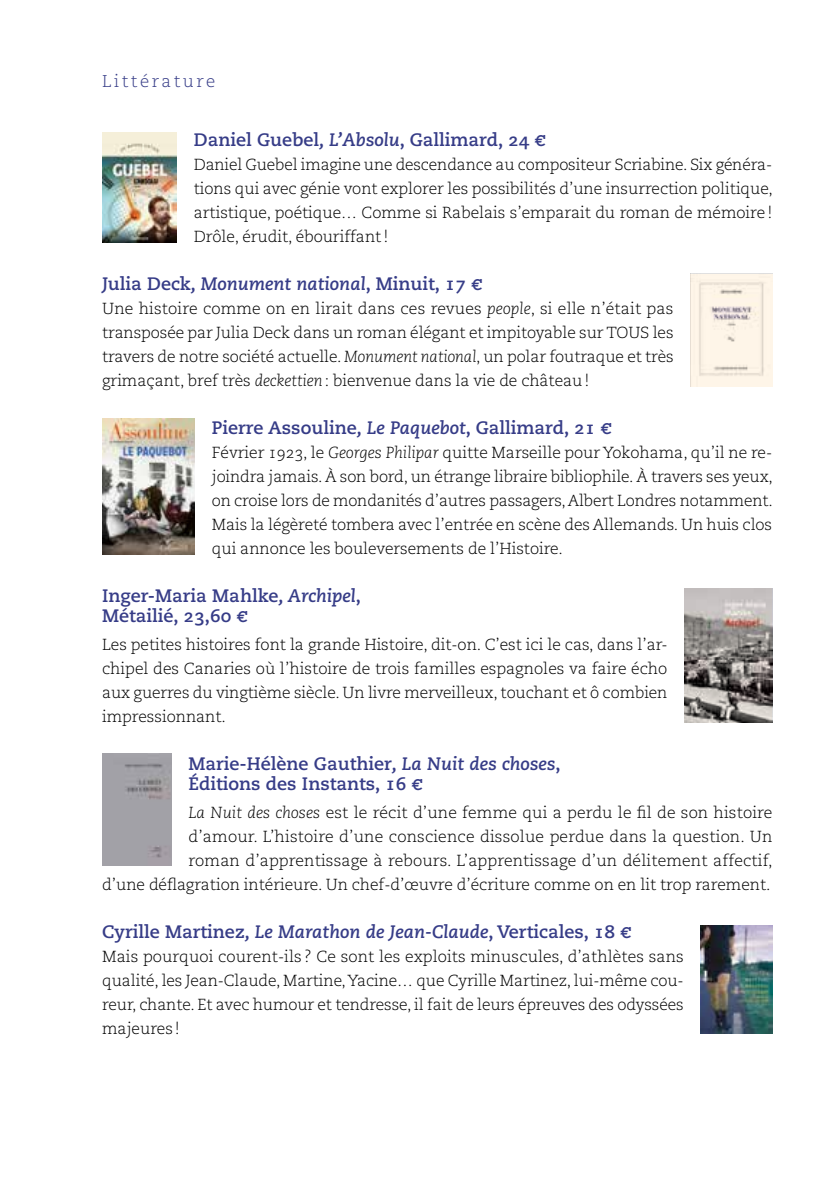
<style>
.page{position:relative;width:840px;height:1191px;background:#fff}
.page>*{position:absolute;margin:0;border:0;box-sizing:border-box;transform-origin:0 0}
.t1{font:18px/20px "Caecilia Bold Os F";color:#363c87}
.t2{font:17px "Caecilia Light Os F";letter-spacing:.15em;color:#363c87}
.t3{font:16px/24px "Caecilia Light Os F";letter-spacing:-.005em;color:#000;text-align:justify}
.s1{font-family:"Caecilia Bold Italic Os F"}
.s2{font-family:"Courier";font-weight:700}
.s3{font-family:"Caecilia Light Italic Os F"}
</style>
<div class="page">
<img style="left:102px;top:133px;width:75px;height:109px">
<img style="left:102px;top:419px;width:93px;height:135px">
<img style="left:102px;top:754px;width:69px;height:111px">
<img style="left:684px;top:588px;width:87px;height:134px">
<img style="left:690px;top:274px;width:82px;height:113px">
<img style="left:700px;top:925px;width:71px;height:108px">
<p class="t2" style="left:102px;top:71px;width:114px">Littérature</p>
<p class="t1" style="left:194px;top:130px;width:353px">Daniel Guebel<span class="s1">, L’Absolu</span>, Gallimard, 24 <span class="s2">€</span></p>
<p class="t3" style="left:194px;top:153px;width:580px">Daniel Guebel imagine une descendance au compositeur Scriabine. Six généra&shy;tions qui avec génie vont explorer les possibilités d’une insurrection politique, artistique, poétique… Comme si Rabelais s’emparait du roman de mémoire!<br>Drôle, érudit, ébouriffant!</p>
<p class="t1" style="left:102px;top:274px;width:381px">Julia Deck<span class="s1">, Monument national</span>, Minuit, 17 <span class="s2">€</span></p>
<p class="t3" style="left:102px;top:297px;width:573px">Une histoire comme on en lirait dans ces revues <span class="s3">people</span>, si elle n’était pas transposée par Julia Deck dans un roman élégant et impitoyable sur TOUS les travers de notre société actuelle. <span class="s3">Monument national</span>, un polar foutraque et très grimaçant, bref très <span class="s3">deckettien</span>: bienvenue dans la vie de château!</p>
<p class="t1" style="left:212px;top:418px;width:401px">Pierre Assouline<span class="s1">, Le Paquebot</span>, Gallimard, 21 <span class="s2">€</span></p>
<p class="t3" style="left:212px;top:441px;width:562px">Février 1923, le <span class="s3">Georges Philipar</span> quitte Marseille pour Yokohama, qu’il ne re&shy;joindra jamais. À son bord, un étrange libraire bibliophile. À travers ses yeux, on croise lors de mondanités d’autres passagers, Albert Londres notamment.<br>Mais la légèreté tombera avec l’entrée en scène des Allemands. Un huis clos qui annonce les bouleversements de l’Histoire.</p>
<p class="t1" style="left:102px;top:586px;width:260px">Inger-Maria Mahlke<span class="s1">, Archipel</span>,<br>Métailié, 23,60 <span class="s2">€</span></p>
<p class="t3" style="left:102px;top:633px;width:566px">Les petites histoires font la grande Histoire, dit-on. C’est ici le cas, dans l’ar&shy;chipel des Canaries où l’histoire de trois familles espagnoles va faire écho aux guerres du vingtième siècle. Un livre merveilleux, touchant et ô combien impressionnant.</p>
<p class="t1" style="left:188px;top:754px;width:374px">Marie-Hélène Gauthier<span class="s1">, La Nuit des choses</span>,<br>Éditions des Instants, 16 <span class="s2">€</span></p>
<p class="t3" style="left:102px;top:801px;width:671px;text-align:right"><span class="s3">La Nuit des choses</span> est le récit d’une femme qui a perdu le fil de son histoire<br>d’amour. L’histoire d’une conscience dissolue perdue dans la question. Un<br>roman d’apprentissage à rebours. L’apprentissage d’un délitement affectif,<br>d’une déflagration intérieure. Un chef-d’œuvre d’écriture comme on en lit trop rarement.</p>
<p class="t1" style="left:102px;top:922px;width:530px">Cyrille Martinez<span class="s1">, Le Marathon de Jean-Claude</span>, Verticales, 18 <span class="s2">€</span></p>
<p class="t3" style="left:102px;top:945px;width:583px">Mais pourquoi courent-ils? Ce sont les exploits minuscules, d’athlètes sans qualité, les Jean-Claude, Martine, Yacine… que Cyrille Martinez, lui-même cou&shy;reur, chante. Et avec humour et tendresse, il fait de leurs épreuves des odyssées majeures!</p>
</div>
